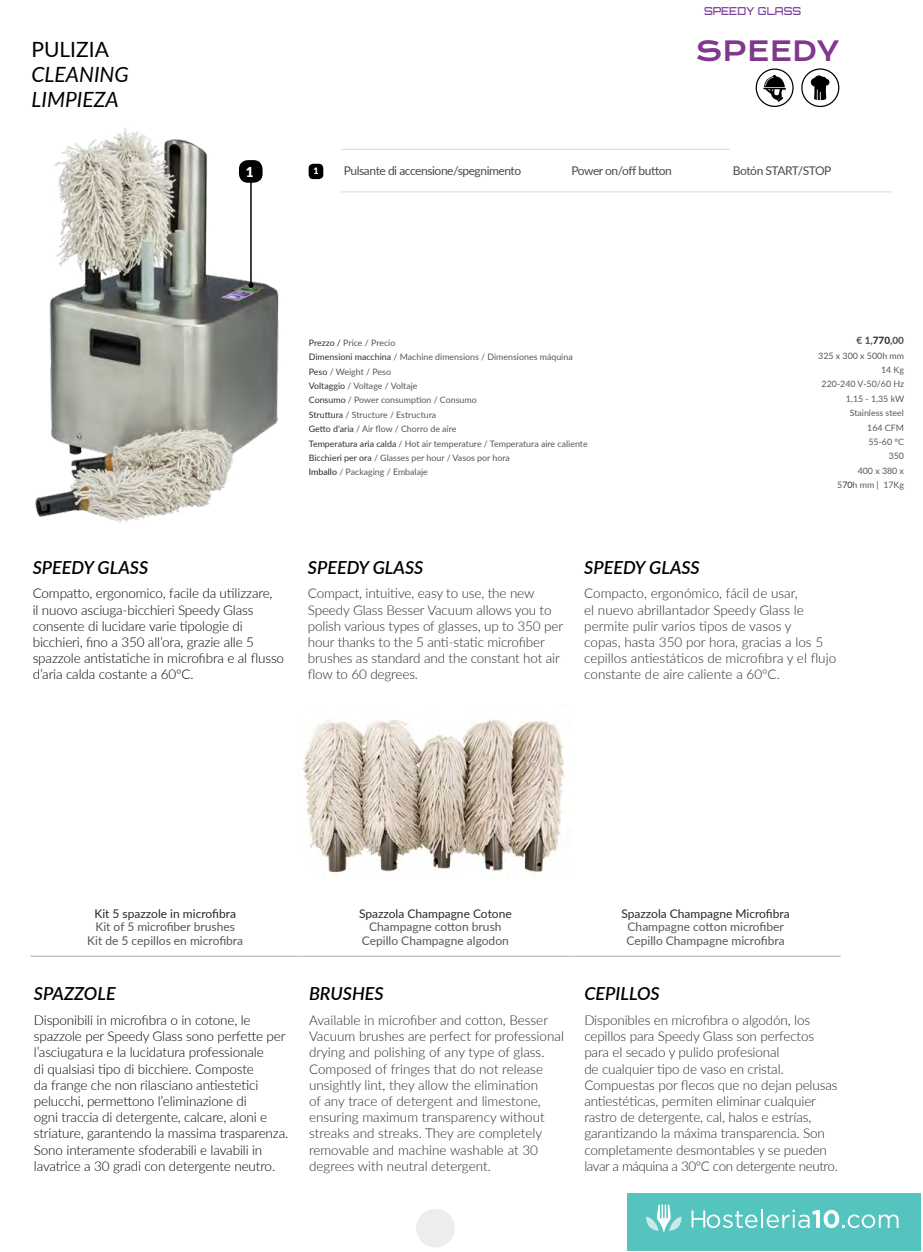
<style>
.page{position:relative;width:923px;height:1252px;background:#fff}
.page>*{position:absolute;margin:0;border:0;box-sizing:border-box;transform-origin:0 0}
.t1{font:27px "Krona One";color:#80388d}
.t2{font:italic 21px/25.2px "Lato";color:#000}
.t3{font:21px "Lato";color:#000}
.t4{font:italic 600 18px "Lato";color:#000}
.t5{font:900 13.65px "Lato";color:#fff}
.t6{font:300 13.5px/16.2px "Lato";letter-spacing:-.01em;color:#282827}
.t7{font:300 13.5px/16.2px "Lato";letter-spacing:-.01em;color:#000}
.t8{font:12px/13.5px "Lato";color:#575756;text-align:center}
.t9{font:12px "Lato";color:#282827}
.t10{font:12px "Lato";letter-spacing:-.035em;color:#4a4a49}
.t11{font:11.1px "Orbitron";color:#7c4099;scale:.96 1}
.t12{font:800 9.9px "Lato";color:#57585a}
.t13{font:8.85px/14.4px "Lato";color:#57585a}
.t14{font:900 8.85px "Lato";color:#fff}
.s1{color:#312f30}
.s2{color:#1c2123}
</style>
<div class="page">
<svg style="left:802px;top:69px;width:37px;height:37px"></svg>
<div style="left:801px;top:68px;width:38px;height:39px;border:1px solid #000;border-radius:50%"></div>
<svg style="left:811px;top:75px;width:18px;height:25px"></svg>
<div style="left:416px;top:1209px;width:39px;height:38px;background:#ededed;border-radius:50%"></div>
<img style="left:302px;top:719px;width:263px;height:158px">
<hr style="left:30px;top:956px;width:270px;height:1px;background:#b5aeac">
<hr style="left:300px;top:956px;width:270px;height:1px;background:#b5aeac">
<hr style="left:570px;top:956px;width:271px;height:1px;background:#b5aeac">
<svg style="left:756px;top:69px;width:37px;height:37px"></svg>
<div style="left:756px;top:69px;width:38px;height:38px;border:1px solid #000;border-radius:50%"></div>
<svg style="left:763px;top:75px;width:23px;height:27px"></svg>
<hr style="left:730px;top:192px;width:162px;height:1px;background:#dadada">
<hr style="left:341px;top:149px;width:227px;height:1px;background:#dadada">
<hr style="left:568px;top:149px;width:162px;height:1px;background:#dadada">
<hr style="left:341px;top:192px;width:227px;height:1px;background:#dadada">
<hr style="left:568px;top:192px;width:162px;height:1px;background:#dadada">
<div style="left:309px;top:164px;width:14px;height:15px;background:#000;border-radius:5px"></div>
<img style="left:35px;top:128px;width:244px;height:395px">
<div style="left:239px;top:160px;width:24px;height:23px;background:#000;border-radius:9px"></div>
<hr style="left:250px;top:181px;width:2px;height:103px;background:#000">
<svg style="left:248px;top:283px;width:6px;height:5px"></svg>
<div style="left:627px;top:1193px;width:293px;height:57px;background:#55c3be"></div>
<svg style="left:692px;top:1209px;width:206px;height:19px"></svg>
<svg style="left:646px;top:1204px;width:36px;height:29px"></svg>
<p class="t11" style="left:704px;top:3px;width:103px">SPEEDY GLASS</p>
<h2 class="t3" style="left:31px;top:34px;width:79px">PULIZIA</h2>
<h1 class="t1" style="left:695px;top:34px;width:145px">SPEEDY</h1>
<h2 class="t2" style="left:31px;top:61px;width:99px">CLEANING<br>LIMPIEZA</h2>
<p class="t5" style="left:246px;top:162px;width:9px">1</p>
<p class="t14" style="left:313px;top:164px;width:7px">1</p>
<p class="t10" style="left:344px;top:163px;width:179px">Pulsante di accensione/spegnimento</p>
<p class="t10" style="left:571px;top:163px;width:102px">Power on/off button</p>
<p class="t10" style="left:733px;top:163px;width:100px">Botón START/STOP</p>
<p class="t13" style="left:309px;top:335px;width:280px"><span class="s1">Prezzo /</span> Price / Precio<br><span class="s1">Dimensioni macchina</span> / Machine dimensions / Dimensiones máquina <span class="s1">Peso</span> / Weight / Peso<br><span class="s1">Voltaggio</span> / Voltage / Voltaje<br><span class="s1">Consumo</span> / Power consumption / Consumo<br><span class="s1">Struttura</span> / Structure / Estructura<br><span class="s1">Getto d'aria</span> / Air flow / Chorro de aire<br><span class="s1">Temperatura aria calda</span> / Hot air temperature / Temperatura aire caliente <span class="s1">Bicchieri per ora</span> / Glasses per hour / Vasos por hora<br><span class="s2">Imballo</span> / Packaging / Embalaje</p>
<p class="t12" style="left:857px;top:333px;width:49px">€ 1,<span class="s1">770</span>,00</p>
<p class="t13" style="left:818px;top:348px;width:87px;text-align:right">325 x 300 x 500h mm<br>14 Kg<br>220-240 V-50/60 Hz<br>1,15 - 1,35 kW<br>Stainless steel<br>164 CFM<br>55-60 °C<br>350<br>400 x 380 x<br>5<span class="s1">70</span>h mm | 17Kg</p>
<h3 class="t4" style="left:33px;top:554px;width:117px">SPEEDY GLASS</h3>
<p class="t7" style="left:33px;top:585px;width:253px">Compatto, ergonomico, facile da utilizzare,<br>il nuovo asciuga-bicchieri Speedy Glass consente di lucidare varie tipologie di bicchieri, fino a 350 all’ora, grazie alle 5 spazzole antistatiche in microfibra e al flusso d’aria calda costante a 60ºC.</p>
<h3 class="t4" style="left:308px;top:554px;width:117px">SPEEDY GLASS</h3>
<p class="t6" style="left:308px;top:585px;width:257px">Compact, intuitive, easy to use, the new Speedy Glass Besser Vacuum allows you to polish various types of glasses, up to 350 per hour thanks to the 5 anti-static microfiber brushes as standard and the constant hot air flow to 60 degrees.</p>
<h3 class="t4" style="left:584px;top:554px;width:117px">SPEEDY GLASS</h3>
<p class="t6" style="left:584px;top:585px;width:253px">Compacto, ergonómico, fácil de usar,<br>el nuevo abrillantador Speedy Glass le permite pulir varios tipos de vasos y<br>copas, hasta 350 por hora, gracias a los 5 cepillos antiestáticos de microfibra y el flujo constante de aire caliente a 60ºC.</p>
<p class="t9" style="left:94px;top:905px;width:143px">Kit 5 spazzole in microfibra</p>
<p class="t8" style="left:87px;top:920px;width:157px">Kit of 5 microfiber brushes<br>Kit de 5 cepillos en microfibra</p>
<h3 class="t4" style="left:34px;top:980px;width:83px">SPAZZOLE</h3>
<p class="t7" style="left:34px;top:1011px;width:256px">Disponibili in microfibra o in cotone, le spazzole per Speedy Glass sono perfette per l’asciugatura e la lucidatura professionale<br>di qualsiasi tipo di bicchiere. Composte<br>da frange che non rilasciano antiestetici pelucchi, permettono l’eliminazione di<br>ogni traccia di detergente, calcare, aloni e striature, garantendo la massima trasparenza.<br>Sono interamente sfoderabili e lavabili in lavatrice a 30 gradi con detergente neutro.</p>
<p class="t9" style="left:359px;top:905px;width:154px">Spazzola Champagne Cotone</p>
<p class="t8" style="left:362px;top:920px;width:148px">Champagne cotton brush<br>Cepillo Champagne algodon</p>
<h3 class="t4" style="left:309px;top:980px;width:76px">BRUSHES</h3>
<p class="t6" style="left:309px;top:1011px;width:257px">Available in microfiber and cotton, Besser Vacuum brushes are perfect for professional drying and polishing of any type of glass.<br>Composed of fringes that do not release unsightly lint, they allow the elimination<br>of any trace of detergent and limestone, ensuring maximum transparency without streaks and streaks. They are completely removable and machine washable at 30 degrees with neutral detergent.</p>
<p class="t9" style="left:621px;top:905px;width:170px">Spazzola Champagne Microfibra</p>
<p class="t8" style="left:627px;top:920px;width:160px;text-align:left">Champagne cotton microfiber<br>Cepillo Champagne microfibra</p>
<h3 class="t4" style="left:584px;top:980px;width:77px">CEPILLOS</h3>
<p class="t6" style="left:584px;top:1011px;width:255px">Disponibles en microfibra o algodón, los cepillos para Speedy Glass son perfectos para el secado y pulido profesional<br>de cualquier tipo de vaso en cristal.<br>Compuestas por flecos que no dejan pelusas antiestéticas, permiten eliminar cualquier rastro de detergente, cal, halos e estrías, garantizando la máxima transparencia. Son completamente desmontables y se pueden lavar a máquina a 30ºC con detergente neutro.</p>
</div>
